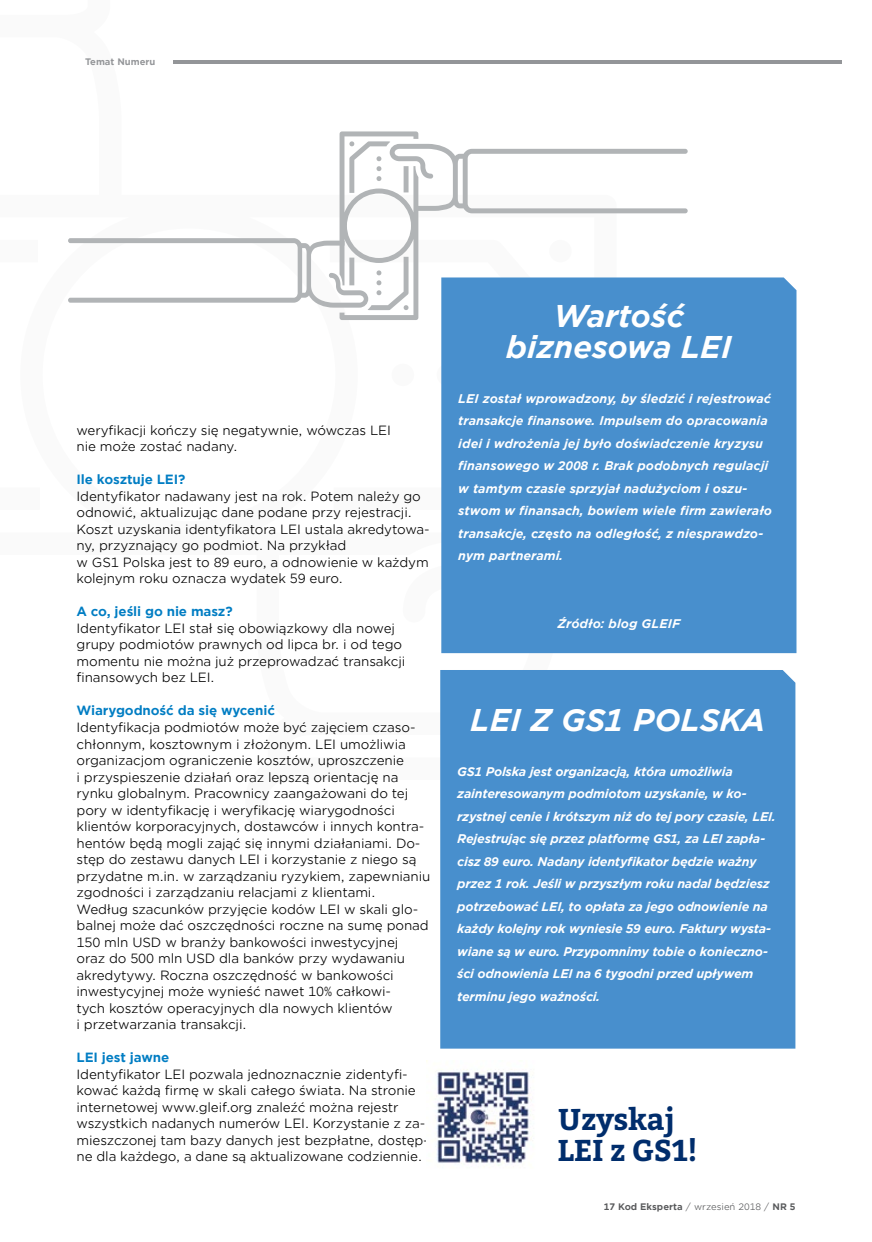
<style>
.page{position:relative;width:872px;height:1242px;background:#fff}
.page>*{position:absolute;margin:0;border:0;box-sizing:border-box;transform-origin:0 0}
.t1{font:italic 700 30px/31.5px "Gotham Office";letter-spacing:-.01em;color:#fff;text-align:center}
.t2{font:700 30px/31.5px "Bitter";letter-spacing:-.01em;color:#002d6c}
.t3{font:12.75px/16.5px "Gotham Office";letter-spacing:-.01em;color:#000}
.t4{font:700 12.75px "Gotham Office";letter-spacing:-.01em;color:#007dc3}
.t5{font:italic 700 12px/22.5px "Gotham Office";letter-spacing:-.02em;color:#fff}
.t6{font:italic 700 12px/22.5px "Gotham Office";color:#fff}
.t7{font:700 9px "Gotham Office";color:#58595b}
.t8{font:700 9px "Gotham Office";color:#939598}
.s1{font-weight:400}
</style>
<div class="page">
<div style="left:440px;top:670px;width:355px;height:378px;background:#488fcd"></div>
<svg style="left:68px;top:131px;width:619px;height:189px"></svg>
<div style="left:441px;top:277px;width:355px;height:376px;background:#488fcd"></div>
<img style="left:436px;top:1069px;width:96px;height:97px">
<hr style="left:173px;top:60px;width:669px;height:4px;background:#939598">
<p class="t8" style="left:85px;top:56px;width:72px">Temat Numeru</p>
<p class="t3" style="left:77px;top:422px;width:316px">weryfikacji kończy się negatywnie, wówczas LEI nie może zostać nadany.</p>
<p class="t4" style="left:77px;top:471px;width:110px">Ile kosztuje LEI?</p>
<p class="t3" style="left:77px;top:488px;width:355px">Identyfikator nadawany jest na rok. Potem należy go odnowić, aktualizując dane podane przy rejestracji.<br>Koszt uzyskania identyfikatora LEI ustala akredytowa&shy;ny, przyznający go podmiot. Na przykład<br>w GS1 Polska jest to 89 euro, a odnowienie w każdym kolejnym roku oznacza wydatek 59 euro.</p>
<p class="t4" style="left:77px;top:603px;width:158px">A co, jeśli go nie masz?</p>
<p class="t3" style="left:77px;top:619px;width:330px">Identyfikator LEI stał się obowiązkowy dla nowej grupy podmiotów prawnych od lipca br. i od tego momentu nie można już przeprowadzać transakcji finansowych bez LEI.</p>
<p class="t4" style="left:77px;top:702px;width:200px">Wiarygodność da się wycenić</p>
<p class="t3" style="left:77px;top:718px;width:355px">Identyfikacja podmiotów może być zajęciem czaso&shy;chłonnym, kosztownym i złożonym. LEI umożliwia organizacjom ograniczenie kosztów, uproszczenie<br>i przyspieszenie działań oraz lepszą orientację na rynku globalnym. Pracownicy zaangażowani do tej pory w identyfikację i weryfikację wiarygodności klientów korporacyjnych, dostawców i innych kontra&shy;hentów będą mogli zająć się innymi działaniami. Do&shy;stęp do zestawu danych LEI i korzystanie z niego są przydatne m.in. w zarządzaniu ryzykiem, zapewnianiu zgodności i zarządzaniu relacjami z klientami.<br>Według szacunków przyjęcie kodów LEI w skali glo&shy;balnej może dać oszczędności roczne na sumę ponad 150 mln USD w branży bankowości inwestycyjnej<br>oraz do 500 mln USD dla banków przy wydawaniu akredytywy. Roczna oszczędność w bankowości inwestycyjnej może wynieść nawet 10% całkowi-<br>tych kosztów operacyjnych dla nowych klientów<br>i przetwarzania transakcji.</p>
<p class="t4" style="left:77px;top:1048px;width:94px">LEI jest jawne</p>
<p class="t3" style="left:77px;top:1065px;width:354px">Identyfikator LEI pozwala jednoznacznie zidentyfi&shy;kować każdą firmę w skali całego świata. Na stronie internetowej www.gleif.org znaleźć można rejestr wszystkich nadanych numerów LEI. Korzystanie z za&shy;mieszczonej tam bazy danych jest bezpłatne, dostęp&shy;ne dla każdego, a dane są aktualizowane codziennie.</p>
<h1 class="t1" style="left:506px;top:300px;width:227px">Wartość biznesowa LEI</h1>
<p class="t6" style="left:458px;top:387px;width:315px">LEI został wprowadzony, by śledzić i rejestrować transakcje finansowe. Impulsem do opracowania idei i wdrożenia jej było doświadczenie kryzysu finansowego w 2008 r. Brak podobnych regulacji w tamtym czasie sprzyjał nadużyciom i oszu&shy;stwom w finansach, bowiem wiele firm zawierało transakcje, często na odległość, z niesprawdzo&shy;nym partnerami.</p>
<p class="t6" style="left:557px;top:612px;width:124px">Źródło: blog GLEIF</p>
<h1 class="t1" style="left:470px;top:704px;width:297px">LEI Z GS1 POLSKA</h1>
<p class="t5" style="left:457px;top:760px;width:320px">GS1 Polska jest organizacją, która umożliwia zainteresowanym podmiotom uzyskanie, w ko&shy;rzystnej cenie i krótszym niż do tej pory czasie, LEI.<br>Rejestrując się przez platformę GS1, za LEI zapła&shy;cisz 89 euro. Nadany identyfikator będzie ważny przez 1 rok. Jeśli w przyszłym roku nadal będziesz potrzebować LEI, to opłata za jego odnowienie na każdy kolejny rok wyniesie 59 euro. Faktury wysta&shy;wiane są w euro. Przypomnimy tobie o konieczno&shy;ści odnowienia LEI na 6 tygodni przed upływem terminu jego ważności.</p>
<h1 class="t2" style="left:558px;top:1102px;width:141px">Uzyskaj<br>LEI z GS1!</h1>
<p class="t7" style="left:604px;top:1200px;width:193px">17 Kod Eksperta <span class="s1">/ wrzesień 2018 /</span> NR 5</p>
</div>
